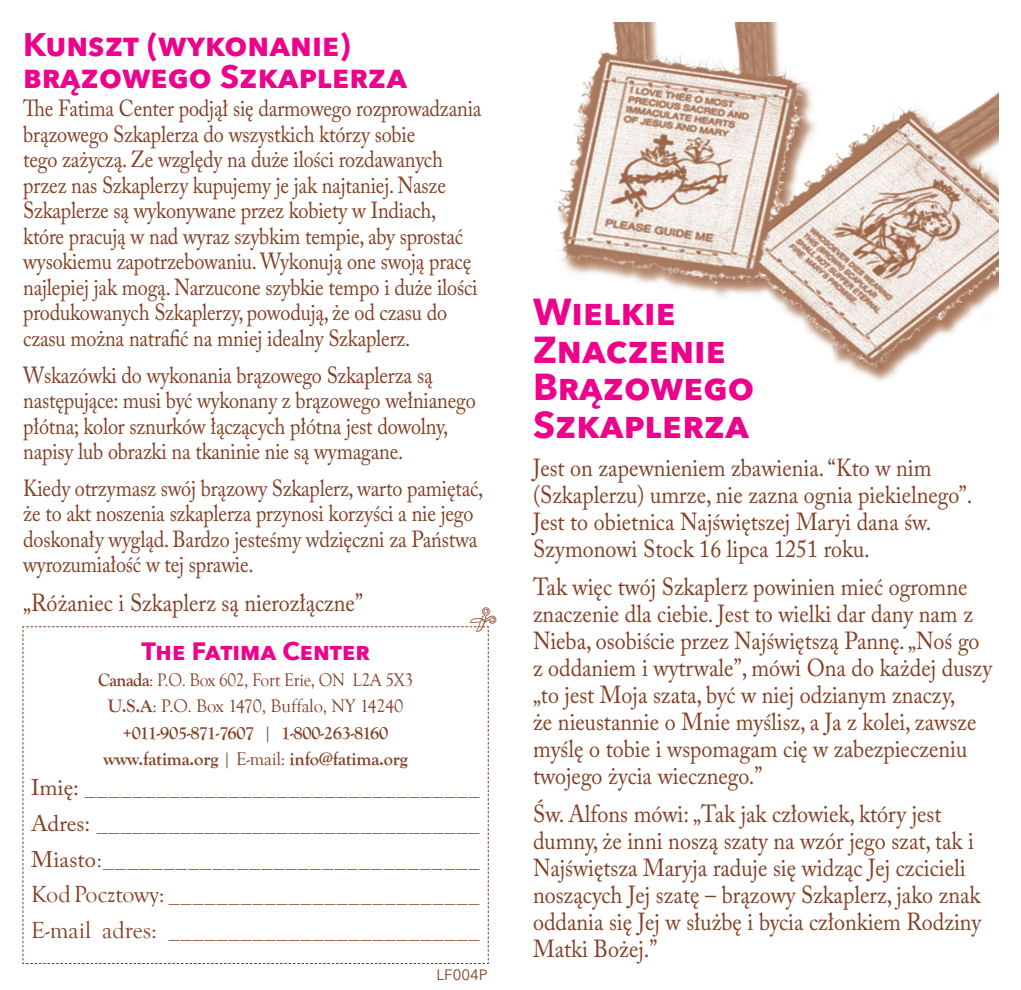
<style>
.page{position:relative;width:1021px;height:990px;background:#fff}
.page>*{position:absolute;margin:0;border:0;box-sizing:border-box;transform-origin:0 0}
.t1{font:700 37.5px/37.5px "Avenir Next";color:#ed028c}
.t2{font:700 32.5px/32.5px "Avenir Next";color:#ed028c}
.t3{font:700 25px "Avenir Next";color:#ed028c}
.t4{font:24.5px/27px "Adobe Caslon Pro";color:#823f23;scale:.9 1}
.content{font:24px/36px "Goudy Old Style T";color:#823f23;text-align:justify}
.t5{font:23.25px/25.5px "Adobe Caslon Pro";letter-spacing:-.01em;color:#823f23;scale:.87 1}
.dropcap{font:700 18.75px "Goudy Old Style T";letter-spacing:-.01em;color:#823f23}
.dropcap-2{font:18.75px/26.2px "Goudy Old Style T";letter-spacing:-.02em;color:#823f23;text-align:center;scale:.93 1}
.content-2{font:15px "Avenir Next";color:#823f23}
.s1{font-weight:700}
.s2{font-weight:400}
.s3{font-family:"Adobe Caslon Pro";font-size:22.5px}
</style>
<div class="page">
<img style="left:554px;top:22px;width:444px;height:359px">
<svg style="left:22px;top:626px;width:467px;height:338px"></svg>
<p class="t2" style="left:23px;top:28px;width:385px">Kunszt (wykonanie) brązowego Szkaplerza</p>
<p class="t5" style="left:23px;top:96px;width:528px">The Fatima Center podjął się darmowego rozprowadzania brązowego Szkaplerza do wszystkich którzy sobie<br>tego zażyczą. Ze względy na duże ilości rozdawanych przez nas Szkaplerzy kupujemy je jak najtaniej. Nasze Szkaplerze są wykonywane przez kobiety w Indiach, które pracują w nad wyraz szybkim tempie, aby sprostać wysokiemu zapotrzebowaniu. Wykonują one swoją pracę najlepiej jak mogą. Narzucone szybkie tempo i duże ilości produkowanych Szkaplerzy, powodują, że od czasu do czasu można natrafić na mniej idealny Szkaplerz.</p>
<p class="t5" style="left:23px;top:362px;width:521px">Wskazówki do wykonania brązowego Szkaplerza są następujące: musi być wykonany z brązowego wełnianego płótna; kolor sznurków łączących płótna jest dowolny, napisy lub obrazki na tkaninie nie są wymagane.</p>
<p class="t5" style="left:23px;top:475px;width:530px">Kiedy otrzymasz swój brązowy Szkaplerz, warto pamiętać, że to akt noszenia szkaplerza przynosi korzyści a nie jego doskonały wygląd. Bardzo jesteśmy wdzięczni za Państwa wyrozumiałość w tej sprawie.</p>
<p class="t4" style="left:23px;top:589px;width:379px">„Różaniec i Szkaplerz są nierozłączne”</p>
<p class="t3" style="left:141px;top:630px;width:229px">The Fatima Center</p>
<p class="dropcap-2" style="left:98px;top:667px;width:340px"><span class="s1">Canada</span>: P.O. Box 602, Fort Erie, ON L2A 5X3<br><span class="s1">U.S.A</span>: P.O. Box 1470, Buffalo, NY 14240</p>
<p class="dropcap" style="left:123px;top:722px;width:267px">+011-905-871-7607 <span class="s2">|</span> 1-800-263-8160</p>
<p class="dropcap" style="left:103px;top:748px;width:306px">www.fatima.org <span class="s2">| E-mail:</span> info@fatima.org</p>
<p class="content" style="left:31px;top:770px;width:450px"><span class="s3">Imię:</span> _________________________________ <span class="s3">Adres:</span> ________________________________ <span class="s3">Miasto</span>:_______________________________ Kod Pocztowy: __________________________ E-mail adres: __________________________</p>
<p class="content-2" style="left:436px;top:962px;width:52px">LF004P</p>
<p class="t1" style="left:533px;top:293px;width:222px">Wielkie<br>Znaczenie<br>Brązowego<br>Szkaplerza</p>
<p class="t4" style="left:533px;top:454px;width:489px">Jest on zapewnieniem zbawienia. “Kto w nim (Szkaplerzu) umrze, nie zazna ognia piekielnego”.<br>Jest to obietnica Najświętszej Maryi dana św.<br>Szymonowi Stock 16 lipca 1251 roku.</p>
<p class="t4" style="left:533px;top:573px;width:511px">Tak więc twój Szkaplerz powinien mieć ogromne znaczenie dla ciebie. Jest to wielki dar dany nam z Nieba, osobiście przez Najświętszą Pannę. „Noś go z oddaniem i wytrwale”, mówi Ona do każdej duszy „to jest Moja szata, być w niej odzianym znaczy,<br>że nieustannie o Mnie myślisz, a Ja z kolei, zawsze myślę o tobie i wspomagam cię w zabezpieczeniu twojego życia wiecznego.”</p>
<p class="t4" style="left:533px;top:800px;width:499px">Św. Alfons mówi: „Tak jak człowiek, który jest dumny, że inni noszą szaty na wzór jego szat, tak i Najświętsza Maryja raduje się widząc Jej czcicieli noszących Jej szatę – brązowy Szkaplerz, jako znak oddania się Jej w służbę i bycia członkiem Rodziny Matki Bożej.”</p>
</div>
